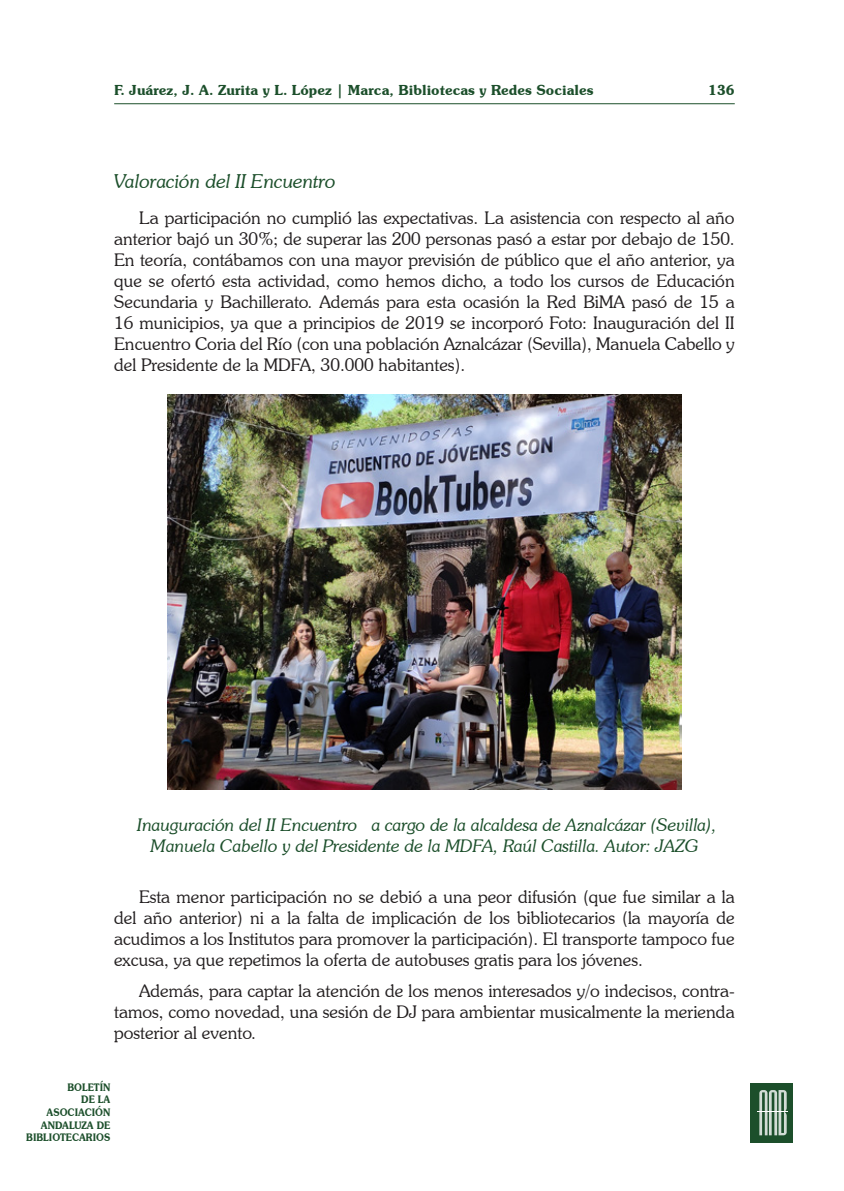
<style>
.page{position:relative;width:844px;height:1191px;background:#fff}
.page>*{position:absolute;margin:0;border:0;box-sizing:border-box;transform-origin:0 0}
.t1{font:italic 300 19.25px "Souvenir IT Cby BT";color:#1c4f2b}
.t2{font:300 17.5px/21px "Souvenir IT Cby BT";color:#231f20;text-align:justify}
.t3{font:italic 300 17.5px/21px "Souvenir IT Cby BT";color:#1c4f2b;text-align:center}
.t4{font:600 14px "Souvenir IT Cby BT";color:#1c4f2b}
.t5{font:600 10.5px/12.6px "Souvenir IT Cby BT";color:#1c4f2b;text-align:right;scale:.88 1}
</style>
<div class="page">
<div style="left:750px;top:1083px;width:42px;height:59px;background:#1c4f2b"></div>
<svg style="left:759px;top:1090px;width:27px;height:45px"></svg>
<hr style="left:756px;top:1111px;width:31px;height:1px;background:#fff">
<hr style="left:114px;top:103px;width:620px;height:1px;background:#1c4f2b">
<img style="left:167px;top:394px;width:514px;height:396px">
<p class="t4" style="left:114px;top:81px;width:481px">F. Juárez, J. A. Zurita y L. López | Marca, Bibliotecas y Redes Sociales</p>
<p class="t4" style="left:708px;top:81px;width:28px">136</p>
<p class="t1" style="left:114px;top:170px;width:222px">Valoración del II Encuentro</p>
<p class="t2" style="left:114px;top:207px;width:622px;text-indent:25px">La participación no cumplió las expectativas. La asistencia con respecto al año anterior bajó un 30%; de superar las 200 personas pasó a estar por debajo de 150.<br>En teoría, contábamos con una mayor previsión de público que el año anterior, ya que se ofertó esta actividad, como hemos dicho, a todo los cursos de Educación Secundaria y Bachillerato. Además para esta ocasión la Red BiMA pasó de 15 a 16 municipios, ya que a principios de 2019 se incorporó Foto: Inauguración del II Encuentro Coria del Río (con una población Aznalcázar (Sevilla), Manuela Cabello y del Presidente de la MDFA, 30.000 habitantes).</p>
<p class="t3" style="left:137px;top:814px;width:580px">Inauguración del II Encuentro a cargo de la alcaldesa de Aznalcázar (Sevilla),<br>Manuela Cabello y del Presidente de la MDFA, Raúl Castilla. Autor: JAZG</p>
<p class="t2" style="left:114px;top:885px;width:622px;text-indent:25px">Esta menor participación no se debió a una peor difusión (que fue similar a la del año anterior) ni a la falta de implicación de los bibliotecarios (la mayoría de acudimos a los Institutos para promover la participación). El transporte tampoco fue excusa, ya que repetimos la oferta de autobuses gratis para los jóvenes.</p>
<p class="t2" style="left:114px;top:979px;width:622px;text-indent:25px">Además, para captar la atención de los menos interesados y/o indecisos, contra&shy;tamos, como novedad, una sesión de DJ para ambientar musicalmente la merienda posterior al evento.</p>
<p class="t5" style="left:26px;top:1080px;width:97px">BOLETÍN<br>DE LA<br>ASOCIACIÓN<br>ANDALUZA DE<br>BIBLIOTECARIOS</p>
</div>
